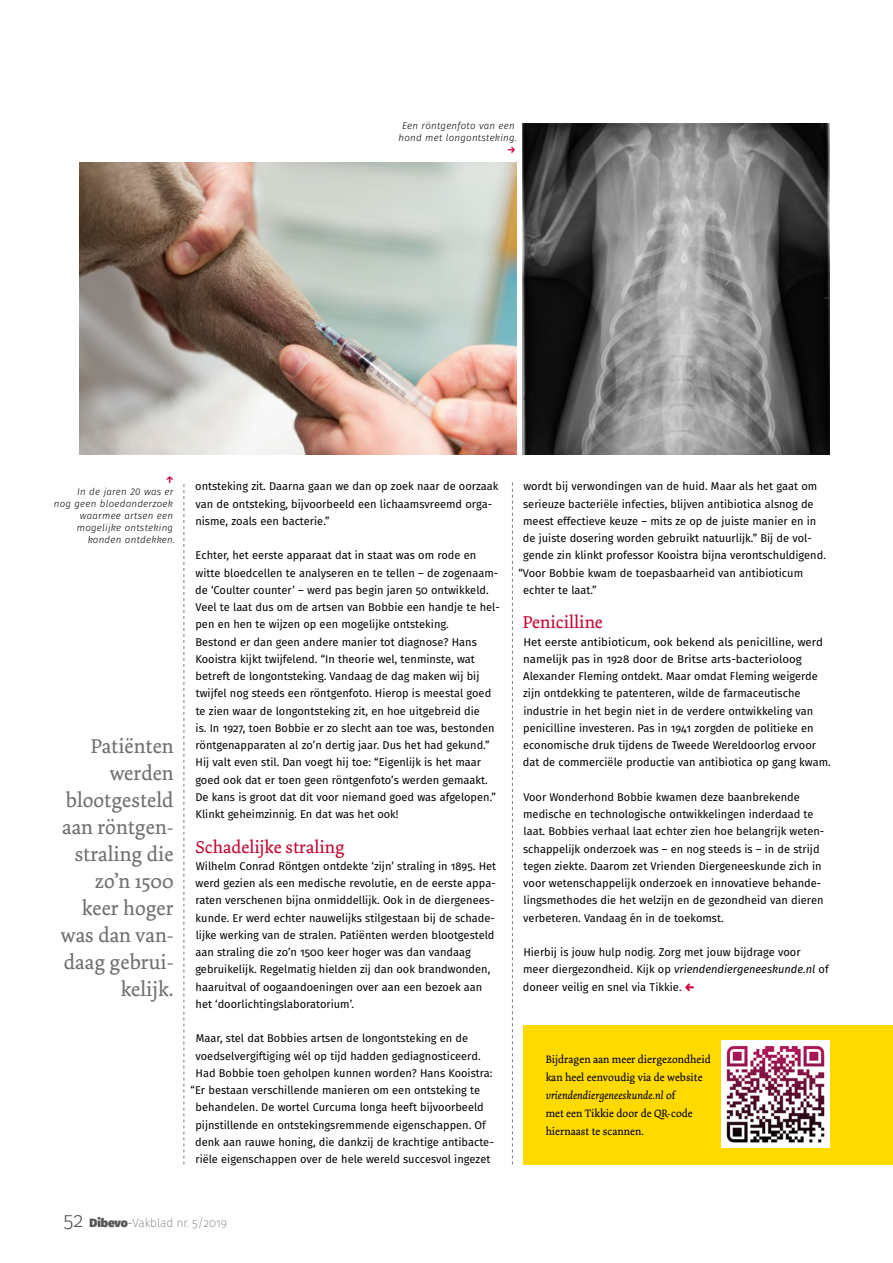
<style>
.page{position:relative;width:893px;height:1263px;background:#fff}
.page>*{position:absolute;margin:0;border:0;box-sizing:border-box;transform-origin:0 0}
.t1{font:21px/27px "Dolly Pro";color:#6f6f6e;text-align:right}
.t2{font:18px "Dolly Pro";color:#c30731}
.t3{font:200 12px "Fira Sans";letter-spacing:-.01em;color:#565656}
.t4{font:11.25px/17.2px "Fira Sans";color:#000}
.t5{font:11.25px/18px "Dolly Pro";color:#000}
.t6{font:italic 300 9.75px/12px "Fira Sans";letter-spacing:.025em;color:#000;text-align:right}
.t7{font:700 9.75px "Fira Sans";color:#cf013b}
.s1{font-style:italic}
.s2{font-weight:900;color:#cf013b}
.s3{font-weight:300;font-size:21px}
.s4{font-weight:900}
.s5{font-weight:300}
</style>
<div class="page">
<div style="left:523px;top:1025px;width:370px;height:139px;background:#ffda00"></div>
<img style="left:722px;top:1040px;width:107px;height:108px">
<img style="left:523px;top:124px;width:306px;height:331px">
<img style="left:79px;top:162px;width:438px;height:292px">
<svg style="left:512px;top:483px;width:1px;height:681px"></svg>
<svg style="left:184px;top:484px;width:1px;height:680px"></svg>
<p class="t6" style="left:399px;top:119px;width:120px;text-align:center">Een röntgenfoto van een hond met longontsteking.</p>
<p class="t7" style="left:507px;top:141px;width:10px">→</p>
<p class="t7" style="left:165px;top:472px;width:10px">↑</p>
<p class="t6" style="left:54px;top:486px;width:123px">In de jaren 20 was er<br>nog geen bloedonderzoek waarmee artsen een mogelijke ontsteking konden ontdekken.</p>
<h1 class="t1" style="left:61px;top:733px;width:114px">Patiënten werden blootgesteld aan röntgen&shy;straling die zo’n 1500 keer hoger was dan van&shy;daag gebrui&shy;kelijk.</h1>
<p class="t4" style="left:195px;top:477px;width:305px">ontsteking zit. Daarna gaan we dan op zoek naar de oorzaak van de ontsteking, bijvoorbeeld een lichaamsvreemd orga&shy;nisme, zoals een bacterie.”</p>
<p class="t4" style="left:195px;top:546px;width:306px">Echter, het eerste apparaat dat in staat was om rode en witte bloedcellen te analyseren en te tellen – de zogenaam&shy;de ‘Coulter counter’ – werd pas begin jaren 50 ontwikkeld.<br>Veel te laat dus om de artsen van Bobbie een handje te hel&shy;pen en hen te wijzen op een mogelijke ontsteking.<br>Bestond er dan geen andere manier tot diagnose? Hans Kooistra kijkt twijfelend. “In theorie wel, tenminste, wat betreft de longontsteking. Vandaag de dag maken wij bij twijfel nog steeds een röntgenfoto. Hierop is meestal goed te zien waar de longontsteking zit, en hoe uitgebreid die<br>is. In 1927, toen Bobbie er zo slecht aan toe was, bestonden röntgenapparaten al zo’n dertig jaar. Dus het had gekund.” Hij valt even stil. Dan voegt hij toe: “Eigenlijk is het maar goed ook dat er toen geen röntgenfoto’s werden gemaakt.<br>De kans is groot dat dit voor niemand goed was afgelopen.” Klinkt geheimzinnig. En dat was het ook!</p>
<h2 class="t2" style="left:195px;top:835px;width:151px">Schadelijke straling</h2>
<p class="t4" style="left:195px;top:857px;width:302px">Wilhelm Conrad Röntgen ontdekte ‘zijn’ straling in 1895. Het werd gezien als een medische revolutie, en de eerste appa&shy;raten verschenen bijna onmiddellijk. Ook in de diergenees&shy;kunde. Er werd echter nauwelijks stilgestaan bij de schade&shy;lijke werking van de stralen. Patiënten werden blootgesteld aan straling die zo’n 1500 keer hoger was dan vandaag gebruikelijk. Regelmatig hielden zij dan ook brandwonden, haaruitval of oogaandoeningen over aan een bezoek aan het ‘doorlichtingslaboratorium’.</p>
<p class="t4" style="left:196px;top:1029px;width:274px">Maar, stel dat Bobbies artsen de longontsteking en de</p>
<p class="t4" style="left:196px;top:1047px;width:287px">voedselvergiftiging wél op tijd hadden gediagnosticeerd.</p>
<p class="t4" style="left:196px;top:1064px;width:298px">Had Bobbie toen geholpen kunnen worden? Hans Kooistra:</p>
<p class="t4" style="left:191px;top:1081px;width:291px">“Er bestaan verschillende manieren om een ontsteking te</p>
<p class="t4" style="left:196px;top:1098px;width:290px">behandelen. De wortel Curcuma longa heeft bijvoorbeeld</p>
<p class="t4" style="left:195px;top:1116px;width:292px">pijnstillende en ontstekingsremmende eigenschappen. Of</p>
<p class="t4" style="left:195px;top:1133px;width:300px">denk aan rauwe honing, die dankzij de krachtige antibacte-</p>
<p class="t4" style="left:195px;top:1150px;width:297px">riële eigenschappen over de hele wereld succesvol ingezet</p>
<p class="t4" style="left:523px;top:477px;width:295px">wordt bij verwondingen van de huid. Maar als het gaat om</p>
<p class="t4" style="left:523px;top:495px;width:292px">serieuze bacteriële infecties, blijven antibiotica alsnog de</p>
<p class="t4" style="left:523px;top:512px;width:295px">meest effectieve keuze – mits ze op de juiste manier en in</p>
<p class="t4" style="left:523px;top:529px;width:290px">de juiste dosering worden gebruikt natuurlijk.” Bij de vol-</p>
<p class="t4" style="left:523px;top:546px;width:304px">gende zin klinkt professor Kooistra bijna verontschuldigend.</p>
<p class="t4" style="left:518px;top:564px;width:286px">“Voor Bobbie kwam de toepasbaarheid van antibioticum</p>
<p class="t4" style="left:523px;top:581px;width:75px">echter te laat.”</p>
<h2 class="t2" style="left:523px;top:611px;width:82px">Penicilline</h2>
<p class="t4" style="left:523px;top:633px;width:309px">Het eerste antibioticum, ook bekend als penicilline, werd namelijk pas in 1928 door de Britse arts-bacterioloog Alexander Fleming ontdekt. Maar omdat Fleming weigerde zijn ontdekking te patenteren, wilde de farmaceutische industrie in het begin niet in de verdere ontwikkeling van penicilline investeren. Pas in 1941 zorgden de politieke en economische druk tijdens de Tweede Wereldoorlog ervoor dat de commerciële productie van antibiotica op gang kwam.</p>
<p class="t4" style="left:523px;top:788px;width:303px">Voor Wonderhond Bobbie kwamen deze baanbrekende medische en technologische ontwikkelingen inderdaad te laat. Bobbies verhaal laat echter zien hoe belangrijk weten&shy;schappelijk onderzoek was – en nog steeds is – in de strijd tegen ziekte. Daarom zet Vrienden Diergeneeskunde zich in voor wetenschappelijk onderzoek en innovatieve behande&shy;lingsmethodes die het welzijn en de gezondheid van dieren verbeteren. Vandaag én in de toekomst.</p>
<p class="t4" style="left:523px;top:943px;width:307px">Hierbij is jouw hulp nodig. Zorg met jouw bijdrage voor meer diergezondheid. Kijk op <span class="s1">vriendendiergeneeskunde.nl</span> of doneer veilig en snel via Tikkie. <span class="s2">←</span></p>
<p class="t5" style="left:546px;top:1050px;width:167px">Bijdragen aan meer diergezondheid kan heel eenvoudig via de website <span class="s1">vriendendiergeneeskunde.nl</span> of<br>met een Tikkie door de QR-code hiernaast te scannen.</p>
<p class="t3" style="left:63px;top:1215px;width:165px"><span class="s3">52</span> <span class="s4">Dibevo</span><span class="s5">-</span>Vakblad nr. 5/2019</p>
</div>
